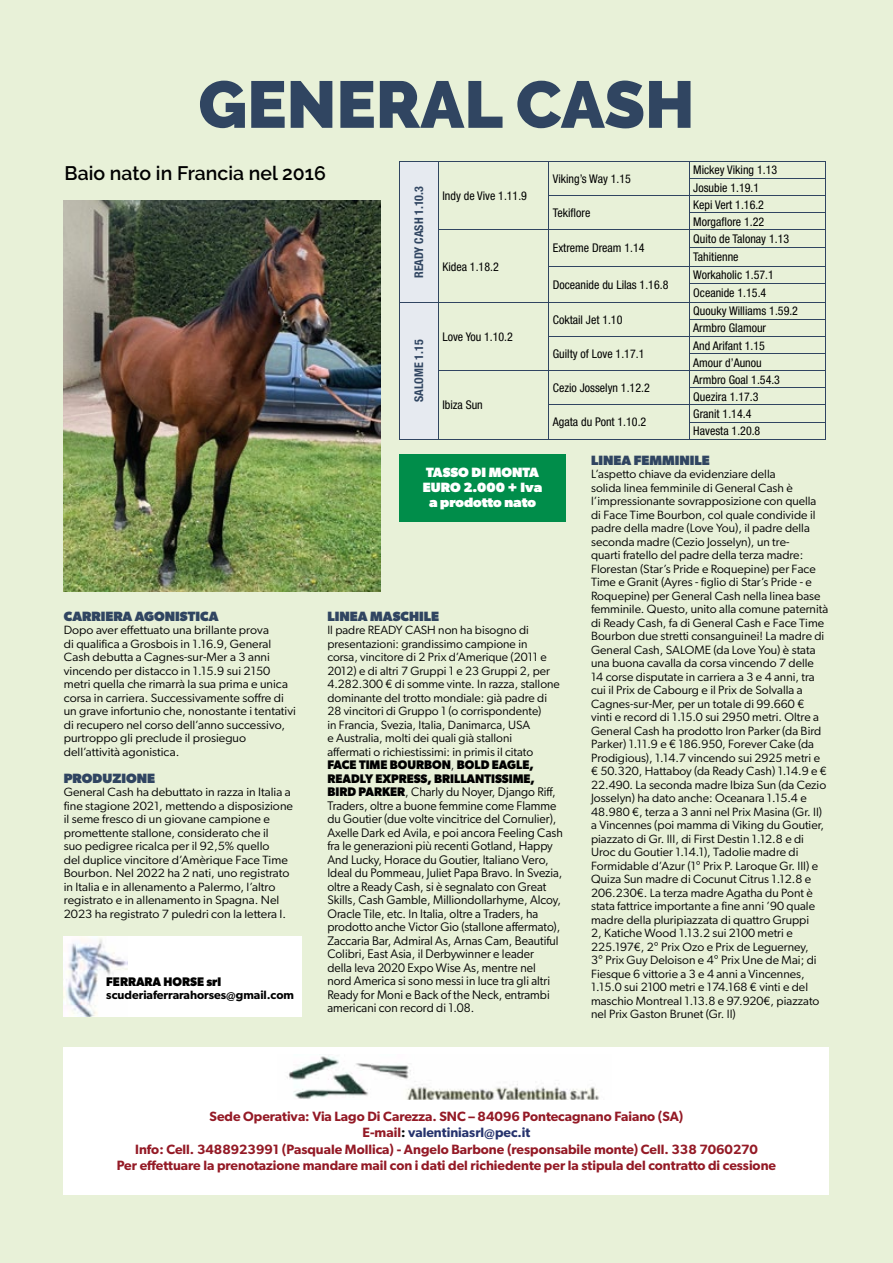
<style>
.page{position:relative;width:893px;height:1263px;background:#e8f1d8}
.page>*{position:absolute;margin:0;border:0;box-sizing:border-box;transform-origin:0 0}
.t1{font:900 66px "Raleway";color:#304561}
.t2{font:600 19.5px "Raleway";color:#000}
.t3{font:600 13.5px/16.5px "Gibson";color:#941a26;text-align:center}
.t4{font:800 13.5px "Gibson";color:#304561}
.t5{font:800 13.5px/15px "Gibson";color:#fff;text-align:center}
.t6{font:12.45px/13.5px "Gibson";color:#000}
.t7{font:700 12.45px "Gibson";color:#000}
.t8{font:12px/13.5px "Gibson";color:#000}
.t9{font:12px/13.5px "Gibson";color:#000;scale:1.04 1}
.t10{font:condensed 12px/17.1px "Helvetica Neue LT Std";color:#000}
.t11{font:600 12px "Gibson";color:#000}
.t12{font:700 condensed 12px "Helvetica Neue LT Std";color:#304561}
.s1{font-weight:700}
.s2{color:#000}
.s3{color:#26336d}
</style>
<div class="page">
<hr style="left:399px;top:161px;width:39px;height:1px;background:#304561">
<hr style="left:438px;top:161px;width:111px;height:1px;background:#304561">
<hr style="left:549px;top:161px;width:140px;height:1px;background:#304561">
<hr style="left:689px;top:161px;width:136px;height:1px;background:#304561">
<hr style="left:689px;top:178px;width:136px;height:1px;background:#304561">
<hr style="left:548px;top:195px;width:141px;height:1px;background:#304561">
<hr style="left:689px;top:195px;width:136px;height:1px;background:#304561">
<hr style="left:689px;top:212px;width:136px;height:1px;background:#304561">
<hr style="left:438px;top:230px;width:111px;height:1px;background:#304561">
<hr style="left:549px;top:230px;width:140px;height:1px;background:#304561">
<hr style="left:689px;top:230px;width:136px;height:1px;background:#304561">
<hr style="left:689px;top:247px;width:136px;height:1px;background:#304561">
<hr style="left:548px;top:266px;width:141px;height:1px;background:#304561">
<hr style="left:689px;top:266px;width:136px;height:1px;background:#304561">
<hr style="left:689px;top:283px;width:136px;height:1px;background:#304561">
<hr style="left:399px;top:439px;width:39px;height:1px;background:#304561">
<hr style="left:438px;top:302px;width:111px;height:1px;background:#304561">
<hr style="left:549px;top:302px;width:140px;height:1px;background:#304561">
<hr style="left:689px;top:302px;width:136px;height:1px;background:#304561">
<hr style="left:689px;top:319px;width:136px;height:1px;background:#304561">
<hr style="left:548px;top:336px;width:141px;height:1px;background:#304561">
<hr style="left:689px;top:336px;width:136px;height:1px;background:#304561">
<hr style="left:689px;top:353px;width:136px;height:1px;background:#304561">
<hr style="left:438px;top:370px;width:111px;height:1px;background:#304561">
<div style="left:399px;top:162px;width:40px;height:277px;background:#e6eaf0"></div>
<hr style="left:438px;top:439px;width:111px;height:1px;background:#304561">
<hr style="left:549px;top:370px;width:140px;height:1px;background:#304561">
<hr style="left:689px;top:370px;width:136px;height:1px;background:#304561">
<hr style="left:689px;top:387px;width:136px;height:1px;background:#304561">
<hr style="left:548px;top:405px;width:141px;height:1px;background:#304561">
<svg style="left:548px;top:162px;width:1px;height:277px"></svg>
<hr style="left:549px;top:439px;width:140px;height:1px;background:#304561">
<hr style="left:689px;top:405px;width:136px;height:1px;background:#304561">
<hr style="left:689px;top:422px;width:136px;height:1px;background:#304561">
<svg style="left:689px;top:162px;width:1px;height:277px"></svg>
<svg style="left:825px;top:162px;width:1px;height:277px"></svg>
<hr style="left:689px;top:439px;width:136px;height:1px;background:#304561">
<img style="left:64px;top:200px;width:316px;height:391px">
<div style="left:64px;top:1047px;width:765px;height:148px;background:#fff"></div>
<img style="left:287px;top:1056px;width:313px;height:44px">
<div style="left:399px;top:454px;width:167px;height:67px;background:#008d4a"></div>
<div style="left:64px;top:936px;width:238px;height:80px;background:#fff"></div>
<img style="left:63px;top:936px;width:65px;height:80px">
<h1 class="t1" style="left:198px;top:66px;width:498px">GENERAL CASH</h1>
<h2 class="t2" style="left:65px;top:162px;width:263px">Baio nato in Francia nel 2016</h2>
<p class="t12" style="left:412px;top:278px;width:93px;rotate:-90deg">READY CASH 1.10.3</p>
<p class="t10" style="left:442px;top:187px;width:86px">Indy de Vive 1.11.9</p>
<p class="t10" style="left:442px;top:258px;width:58px">Kidea 1.18.2</p>
<p class="t12" style="left:412px;top:402px;width:64px;rotate:-90deg">SALOME 1.15</p>
<p class="t10" style="left:442px;top:328px;width:72px">Love You 1.10.2</p>
<p class="t10" style="left:442px;top:396px;width:42px">Ibiza Sun</p>
<p class="t10" style="left:553px;top:170px;width:80px">Viking’s Way 1.15</p>
<p class="t10" style="left:693px;top:162px;width:85px">Mickey Viking 1.13<br>Josubie 1.19.1</p>
<p class="t10" style="left:553px;top:204px;width:39px">Tekiflore</p>
<p class="t10" style="left:693px;top:196px;width:73px">Kepi Vert 1.16.2<br>Morgaflore 1.22</p>
<p class="t10" style="left:553px;top:240px;width:93px">Extreme Dream 1.14</p>
<p class="t10" style="left:693px;top:229px;width:97px;line-height:18.1px">Quito de Talonay 1.13<br>Tahitienne</p>
<p class="t10" style="left:553px;top:276px;width:117px">Doceanide du Lilas 1.16.8</p>
<p class="t10" style="left:693px;top:266px;width:82px;line-height:18.1px">Workaholic 1.57.1<br>Oceanide 1.15.4</p>
<p class="t10" style="left:553px;top:311px;width:71px">Coktail Jet 1.10</p>
<p class="t10" style="left:693px;top:302px;width:106px">Quouky Williams 1.59.2<br>Armbro Glamour</p>
<p class="t10" style="left:553px;top:345px;width:93px">Guilty of Love 1.17.1</p>
<p class="t10" style="left:693px;top:337px;width:73px">And Arifant 1.15<br>Amour d’Aunou</p>
<p class="t10" style="left:553px;top:379px;width:98px">Cezio Josselyn 1.12.2</p>
<p class="t10" style="left:693px;top:371px;width:88px">Armbro Goal 1.54.3<br>Quezira 1.17.3</p>
<p class="t10" style="left:553px;top:413px;width:95px">Agata du Pont 1.10.2</p>
<p class="t10" style="left:693px;top:405px;width:69px">Granit 1.14.4<br>Havesta 1.20.8</p>
<p class="t4" style="left:64px;top:608px;width:156px">CARRIERA AGONISTICA</p>
<p class="t9" style="left:64px;top:623px;width:225px">Dopo aver effettuato una brillante prova<br>di qualifica a Grosbois in 1.16.9, General Cash debutta a Cagnes-sur-Mer a 3 anni vincendo per distacco in 1.15.9 sui 2150 metri quella che rimarrà la sua prima e unica corsa in carriera. Successivamente soffre di un grave infortunio che, nonostante i tentativi di recupero nel corso dell’anno successivo, purtroppo gli preclude il prosieguo dell’attività agonistica.</p>
<p class="t4" style="left:64px;top:770px;width:93px">PRODUZIONE</p>
<p class="t9" style="left:64px;top:785px;width:222px">General Cash ha debuttato in razza in Italia a fine stagione 2021, mettendo a disposizione il seme fresco di un giovane campione e promettente stallone, considerato che il<br>suo pedigree ricalca per il 92,5% quello<br>del duplice vincitore d’Amèrique Face Time Bourbon. Nel 2022 ha 2 nati, uno registrato in Italia e in allenamento a Palermo, l’altro registrato e in allenamento in Spagna. Nel 2023 ha registrato 7 puledri con la lettera I.</p>
<p class="t7" style="left:106px;top:974px;width:117px">FERRARA HORSE srl</p>
<p class="t11" style="left:106px;top:988px;width:189px">scuderiaferrarahorses@gmail.com</p>
<p class="t5" style="left:423px;top:465px;width:121px">TASSO DI MONTA<br>EURO 2.000 + Iva a prodotto nato</p>
<p class="t4" style="left:327px;top:608px;width:113px">LINEA MASCHILE</p>
<p class="t8" style="left:327px;top:623px;width:234px">Il padre READY CASH non ha bisogno di presentazioni: grandissimo campione in corsa, vincitore di 2 Prix d’Amerique (2011 e 2012) e di altri 7 Gruppi 1 e 23 Gruppi 2, per 4.282.300 € di somme vinte. In razza, stallone dominante del trotto mondiale: già padre di 28 vincitori di Gruppo 1 (o corrispondente)<br>in Francia, Svezia, Italia, Danimarca, USA<br>e Australia, molti dei quali già stalloni<br>affermati o richiestissimi: in primis il citato</p>
<p class="t6" style="left:327px;top:758px;width:237px"><span class="s1">FACE TIME BOURBON</span>, <span class="s1">BOLD EAGLE, READLY EXPRESS, BRILLANTISSIME, BIRD PARKER</span>, Charly du Noyer, Django Riff, Traders, oltre a buone femmine come Flamme du Goutier (due volte vincitrice del Cornulier), Axelle Dark ed Avila, e poi ancora Feeling Cash fra le generazioni più recenti Gotland, Happy And Lucky, Horace du Goutier, Italiano Vero, Ideal du Pommeau, Juliet Papa Bravo. In Svezia, oltre a Ready Cash, si è segnalato con Great Skills, Cash Gamble, Milliondollarhyme, Alcoy, Oracle Tile, etc. In Italia, oltre a Traders, ha prodotto anche Victor Gio (stallone affermato), Zaccaria Bar, Admiral As, Arnas Cam, Beautiful Colibri, East Asia, il Derbywinner e leader<br>della leva 2020 Expo Wise As, mentre nel nord America si sono messi in luce tra gli altri Ready for Moni e Back of the Neck, entrambi americani con record di 1.08.</p>
<p class="t4" style="left:591px;top:452px;width:120px">LINEA FEMMINILE</p>
<p class="t8" style="left:591px;top:467px;width:239px">L’aspetto chiave da evidenziare della<br>solida linea femminile di General Cash è l’impressionante sovrapposizione con quella di Face Time Bourbon, col quale condivide il padre della madre (Love You), il padre della seconda madre (Cezio Josselyn), un tre-<br>quarti fratello del padre della terza madre:<br>Florestan (Star’s Pride e Roquepine) per Face Time e Granit (Ayres - figlio di Star’s Pride - e Roquepine) per General Cash nella linea base femminile. Questo, unito alla comune paternità di Ready Cash, fa di General Cash e Face Time Bourbon due stretti consanguinei! La madre di General Cash, SALOME (da Love You) è stata una buona cavalla da corsa vincendo 7 delle 14 corse disputate in carriera a 3 e 4 anni, tra cui il Prix de Cabourg e il Prix de Solvalla a Cagnes-sur-Mer, per un totale di 99.660 € vinti e record di 1.15.0 sui 2950 metri. Oltre a General Cash ha prodotto Iron Parker (da Bird Parker) 1.11.9 e € 186.950, Forever Cake (da Prodigious), 1.14.7 vincendo sui 2925 metri e € 50.320, Hattaboy (da Ready Cash) 1.14.9 e € 22.490. La seconda madre Ibiza Sun (da Cezio Josselyn) ha dato anche: Oceanara 1.15.4 e 48.980 €, terza a 3 anni nel Prix Masina (Gr. II) a Vincennes (poi mamma di Viking du Goutier, piazzato di Gr. III, di First Destin 1.12.8 e di Uroc du Goutier 1.14.1), Tadolie madre di Formidable d’Azur (1° Prix P. Laroque Gr. III) e Quiza Sun madre di Cocunut Citrus 1.12.8 e 206.230€. La terza madre Agatha du Pont è stata fattrice importante a fine anni ’90 quale madre della pluripiazzata di quattro Gruppi<br>2, Katiche Wood 1.13.2 sui 2100 metri e 225.197€, 2° Prix Ozo e Prix de Leguerney,<br>3° Prix Guy Deloison e 4° Prix Une de Mai; di Fiesque 6 vittorie a 3 e 4 anni a Vincennes, 1.15.0 sui 2100 metri e 174.168 € vinti e del maschio Montreal 1.13.8 e 97.920€, piazzato nel Prix Gaston Brunet (Gr. II)</p>
<p class="t3" style="left:117px;top:1107px;width:661px">Sede Operativa: Via Lago Di Carezza. SNC – 84096 Pontecagnano Faiano (SA)<br>E-mail<span class="s2">:</span> <span class="s3">valentiniasrl@pec.it<br></span>Info: Cell. 3488923991 (Pasquale Mollica) - Angelo Barbone (responsabile monte) Cell. 338 7060270<br>Per effettuare la prenotazione mandare mail con i dati del richiedente per la stipula del contratto di cessione</p>
</div>
